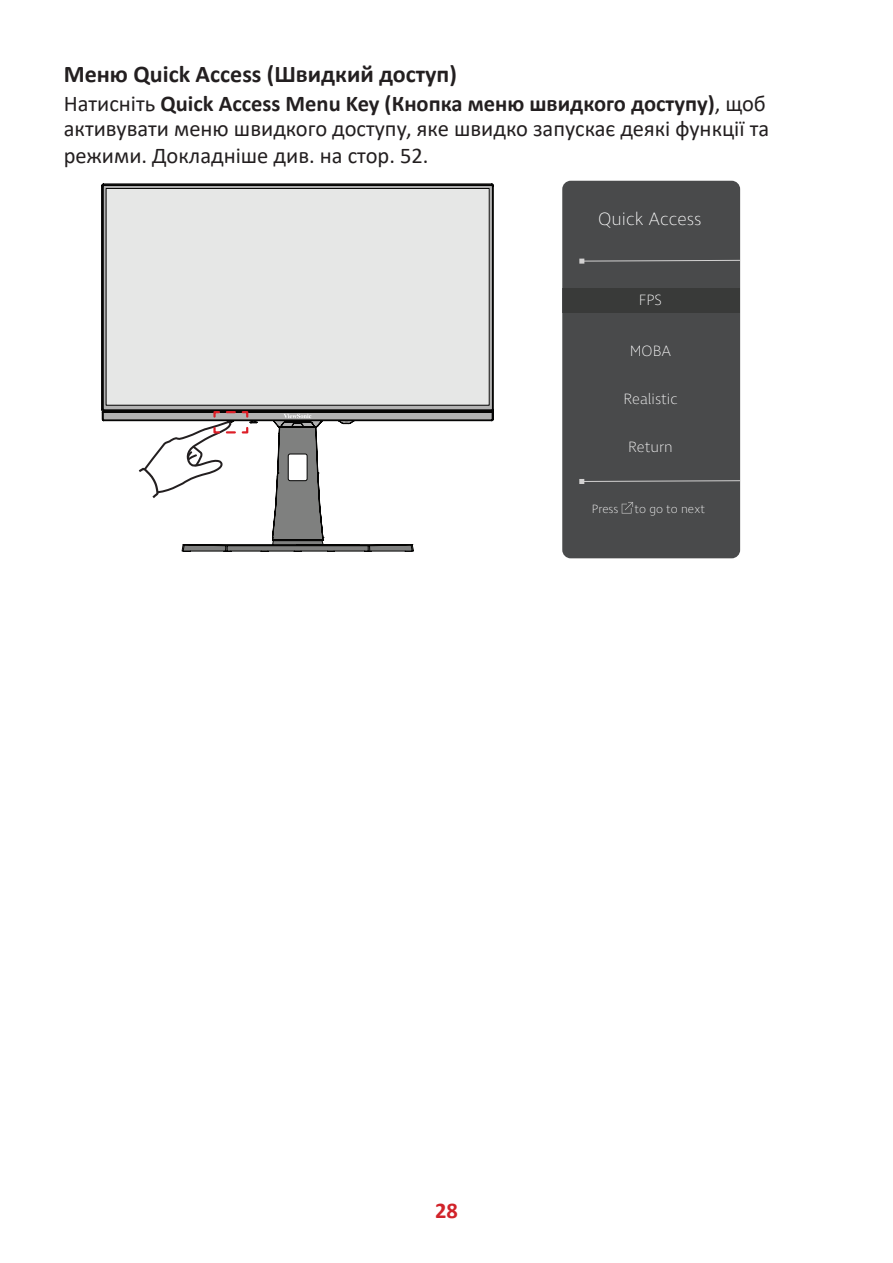
<style>
.page{position:relative;width:893px;height:1263px;background:#fff}
.page>*{position:absolute;margin:0;border:0;box-sizing:border-box;transform-origin:0 0}
.t1{font:700 24px "Calibri";color:#231f20}
.t2{font:22.5px/24.8px "Calibri";color:#231f20}
.t3{font:700 22.5px "Calibri";color:#d1232a}
.t4{font:200 18.3px "Ingra";color:#fff}
.t5{font:200 15.3px "Ingra";color:#fff}
.t6{font:200 12.15px "Ingra";letter-spacing:-.005em;color:#fff}
.s1{font-weight:700}
</style>
<div class="page">
<svg style="left:102px;top:188px;width:391px;height:363px;background:#e2e3e2"></svg>
<svg style="left:136px;top:410px;width:277px;height:142px"></svg>
<div style="left:562px;top:181px;width:178px;height:377px;background:#494a4b"></div>
<div style="left:562px;top:288px;width:178px;height:24px;background:#393a39"></div>
<svg style="left:579px;top:259px;width:161px;height:5px"></svg>
<svg style="left:579px;top:479px;width:161px;height:5px"></svg>
<svg style="left:622px;top:502px;width:11px;height:12px"></svg>
<p class="t1" style="left:64px;top:57px;width:395px">Меню Quick Access (Швидкий доступ)</p>
<p class="t2" style="left:64px;top:90px;width:707px">Натисніть <span class="s1">Quick Access Menu Key (Кнопка меню швидкого доступу)</span>, щоб активувати меню швидкого доступу, яке швидко запускає деякі функції та</p>
<p class="t2" style="left:64px;top:142px;width:366px">режими. Докладніше див. на стор. 52.</p>
<p class="t4" style="left:598px;top:207px;width:105px">Quick Access</p>
<p class="t5" style="left:639px;top:290px;width:24px">FPS</p>
<p class="t5" style="left:630px;top:341px;width:43px">MOBA</p>
<p class="t5" style="left:623px;top:389px;width:56px">Realistic</p>
<p class="t5" style="left:628px;top:438px;width:46px">Return</p>
<p class="t6" style="left:592px;top:501px;width:28px">Press</p>
<p class="t6" style="left:635px;top:501px;width:72px">to go to next</p>
<p class="t3" style="left:435px;top:1194px;width:24px">28</p>
</div>
